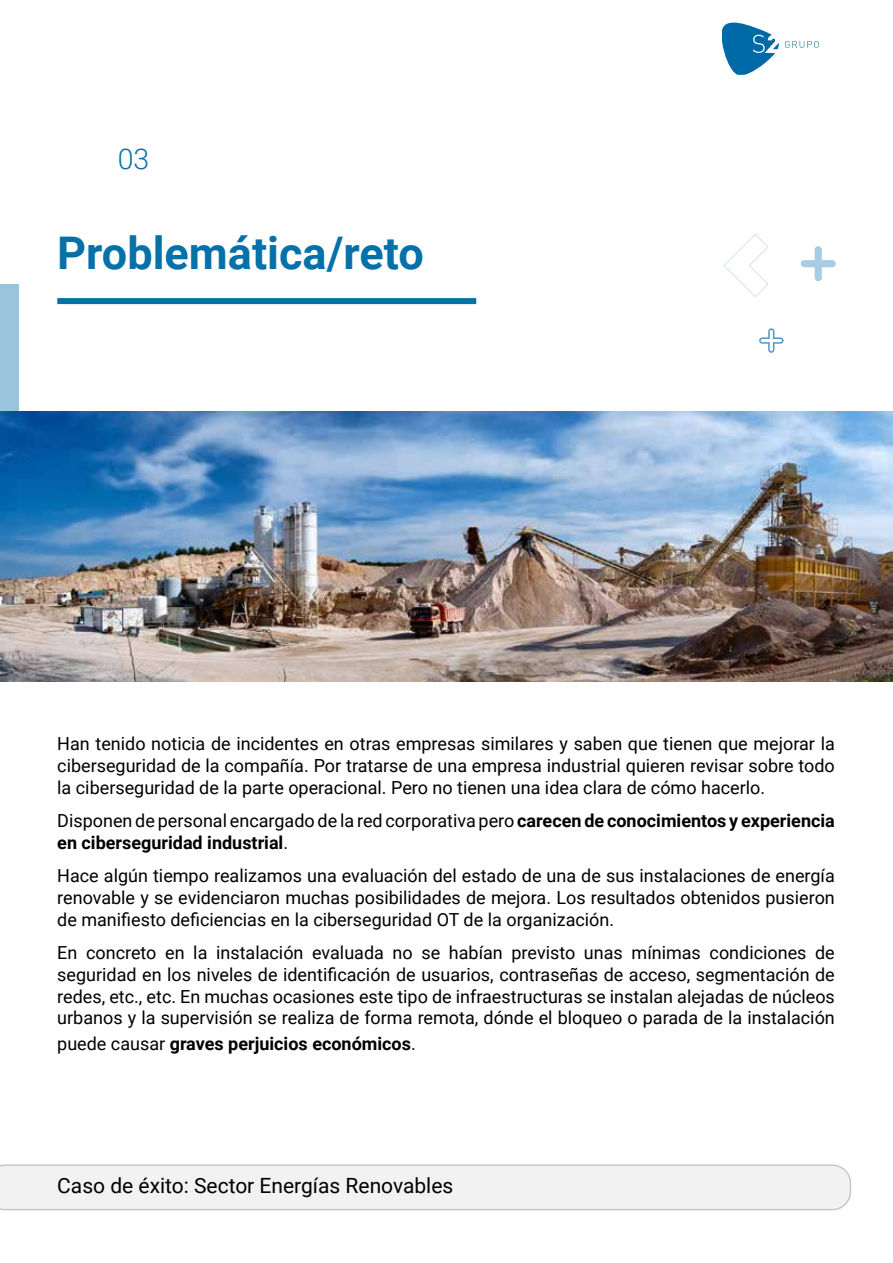
<style>
.page{position:relative;width:893px;height:1263px;background:#fff}
.page>*{position:absolute;margin:0;border:0;box-sizing:border-box;transform-origin:0 0}
.t1{font:700 45px "Roboto";color:#0671a8}
.t2{font:300 28.5px "Roboto";color:#0671a8}
.t3{font:21px "Roboto";color:#000}
.t4{font:18px/21.6px "Roboto";color:#000;text-align:justify}
.t5{font:700 18px/21.6px "Roboto";color:#000}
.s1{font-weight:400}
</style>
<div class="page">
<svg style="left:0;top:1164px;width:851px;height:46px"></svg>
<div style="left:0;top:284px;width:19px;height:220px;background:#9ac3dc"></div>
<svg style="left:722px;top:23px;width:57px;height:52px"></svg>
<svg style="left:785px;top:41px;width:34px;height:7px"></svg>
<div style="left:57px;top:298px;width:419px;height:6px;background:#0671a8"></div>
<img style="left:0;top:412px;width:893px;height:270px">
<svg style="left:724px;top:234px;width:44px;height:63px"></svg>
<svg style="left:801px;top:246px;width:35px;height:35px"></svg>
<svg style="left:759px;top:328px;width:24px;height:25px"></svg>
<h2 class="t2" style="left:118px;top:139px;width:33px">03</h2>
<h1 class="t1" style="left:57px;top:221px;width:368px">Problemática/reto</h1>
<p class="t4" style="left:57px;top:732px;width:779px">Han tenido noticia de incidentes en otras empresas similares y saben que tienen que mejorar la ciberseguridad de la compañía. Por tratarse de una empresa industrial quieren revisar sobre todo la ciberseguridad de la parte operacional. Pero no tienen una idea clara de cómo hacerlo.</p>
<p class="t5" style="left:57px;top:809px;width:779px"><span class="s1">Disponen de personal encargado de la red corporativa pero</span> carecen de conocimientos y experiencia en ciberseguridad industrial<span class="s1">.</span></p>
<p class="t4" style="left:57px;top:865px;width:779px">Hace algún tiempo realizamos una evaluación del estado de una de sus instalaciones de energía renovable y se evidenciaron muchas posibilidades de mejora. Los resultados obtenidos pusieron de manifiesto deficiencias en la ciberseguridad OT de la organización.</p>
<p class="t4" style="left:57px;top:941px;width:779px">En concreto en la instalación evaluada no se habían previsto unas mínimas condiciones de seguridad en los niveles de identificación de usuarios, contraseñas de acceso, segmentación de redes, etc., etc. En muchas ocasiones este tipo de infraestructuras se instalan alejadas de núcleos urbanos y la supervisión se realiza de forma remota, dónde el bloqueo o parada de la instalación</p>
<p class="t5" style="left:57px;top:1032px;width:360px"><span class="s1">puede causar</span> graves perjuicios económicos<span class="s1">.</span></p>
<p class="t3" style="left:57px;top:1171px;width:398px">Caso de éxito: Sector Energías Renovables</p>
</div>
